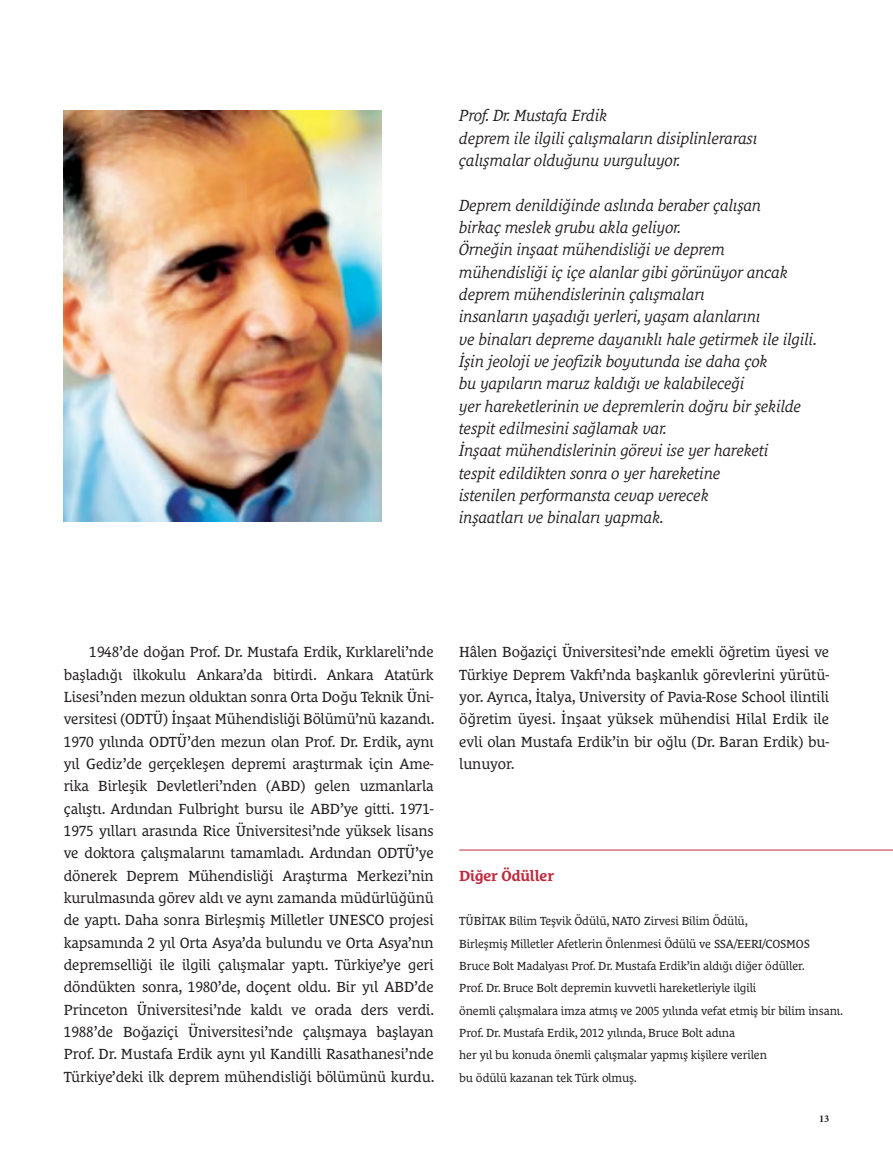
<style>
.page{position:relative;width:893px;height:1170px;background:#fff}
.page>*{position:absolute;margin:0;border:0;box-sizing:border-box;transform-origin:0 0}
.t1{font:italic 16.5px/22.4px "Le Monde Courrier Pro";letter-spacing:-.015em;color:#231f20}
.t2{font:15px/22.4px "Le Monde Courrier Pro";letter-spacing:-.005em;color:#231f20;text-align:justify}
.t3{font:700 15px "Le Monde Courrier Pro";letter-spacing:-.01em;color:#bf2b3e}
.t4{font:12px/22.4px "Le Monde Courrier Pro";letter-spacing:-.01em;color:#231f20}
.t5{font:700 10.35px "Minion Pro";color:#231f20}
</style>
<div class="page">
<img style="left:64px;top:111px;width:317px;height:410px">
<hr style="left:459px;top:849px;width:434px;height:1px;background:#bf2b3e">
<p class="t1" style="left:459px;top:102px;width:300px">Prof. Dr. Mustafa Erdik<br>deprem ile ilgili çalışmaların disiplinlerarası çalışmalar olduğunu vurguluyor.</p>
<p class="t1" style="left:459px;top:192px;width:360px">Deprem denildiğinde aslında beraber çalışan<br>birkaç meslek grubu akla geliyor.<br>Örneğin inşaat mühendisliği ve deprem mühendisliği iç içe alanlar gibi görünüyor ancak deprem mühendislerinin çalışmaları<br>insanların yaşadığı yerleri, yaşam alanlarını<br>ve binaları depreme dayanıklı hale getirmek ile ilgili.<br>İşin jeoloji ve jeofizik boyutunda ise daha çok<br>bu yapıların maruz kaldığı ve kalabileceği<br>yer hareketlerinin ve depremlerin doğru bir şekilde tespit edilmesini sağlamak var.<br>İnşaat mühendislerinin görevi ise yer hareketi<br>tespit edildikten sonra o yer hareketine<br>istenilen performansta cevap verecek<br>inşaatları ve binaları yapmak.</p>
<p class="t2" style="left:64px;top:639px;width:372px;text-indent:26px">1948’de doğan Prof. Dr. Mustafa Erdik, Kırklareli’nde başladığı ilkokulu Ankara’da bitirdi. Ankara Atatürk Lisesi’nden mezun olduktan sonra Orta Doğu Teknik Üni&shy;versitesi (ODTÜ) İnşaat Mühendisliği Bölümü’nü kazandı.<br>1970 yılında ODTÜ’den mezun olan Prof. Dr. Erdik, aynı yıl Gediz’de gerçekleşen depremi araştırmak için Ame&shy;rika Birleşik Devletleri’nden (ABD) gelen uzmanlarla çalıştı. Ardından Fulbright bursu ile ABD’ye gitti. 1971- 1975 yılları arasında Rice Üniversitesi’nde yüksek lisans ve doktora çalışmalarını tamamladı. Ardından ODTÜ’ye dönerek Deprem Mühendisliği Araştırma Merkezi’nin kurulmasında görev aldı ve aynı zamanda müdürlüğünü de yaptı. Daha sonra Birleşmiş Milletler UNESCO projesi kapsamında 2 yıl Orta Asya’da bulundu ve Orta Asya’nın depremselliği ile ilgili çalışmalar yaptı. Türkiye’ye geri döndükten sonra, 1980’de, doçent oldu. Bir yıl ABD’de Princeton Üniversitesi’nde kaldı ve orada ders verdi.<br>1988’de Boğaziçi Üniversitesi’nde çalışmaya başlayan Prof. Dr. Mustafa Erdik aynı yıl Kandilli Rasathanesi’nde Türkiye’deki ilk deprem mühendisliği bölümünü kurdu.</p>
<p class="t2" style="left:459px;top:639px;width:371px">Hâlen Boğaziçi Üniversitesi’nde emekli öğretim üyesi ve Türkiye Deprem Vakfı’nda başkanlık görevlerini yürütü&shy;yor. Ayrıca, İtalya, University of Pavia-Rose School ilintili öğretim üyesi. İnşaat yüksek mühendisi Hilal Erdik ile evli olan Mustafa Erdik’in bir oğlu (Dr. Baran Erdik) bu&shy;lunuyor.</p>
<p class="t3" style="left:459px;top:863px;width:96px">Diğer Ödüller</p>
<p class="t4" style="left:459px;top:908px;width:385px">TÜBİTAK Bilim Teşvik Ödülü, NATO Zirvesi Bilim Ödülü,<br>Birleşmiş Milletler Afetlerin Önlenmesi Ödülü ve SSA/EERI/COSMOS Bruce Bolt Madalyası Prof. Dr. Mustafa Erdik’in aldığı diğer ödüller.<br>Prof. Dr. Bruce Bolt depremin kuvvetli hareketleriyle ilgili<br>önemli çalışmalara imza atmış ve 2005 yılında vefat etmiş bir bilim insanı.<br>Prof. Dr. Mustafa Erdik, 2012 yılında, Bruce Bolt adına<br>her yıl bu konuda önemli çalışmalar yapmış kişilere verilen<br>bu ödülü kazanan tek Türk olmuş.</p>
<p class="t5" style="left:819px;top:1111px;width:12px">13</p>
</div>
